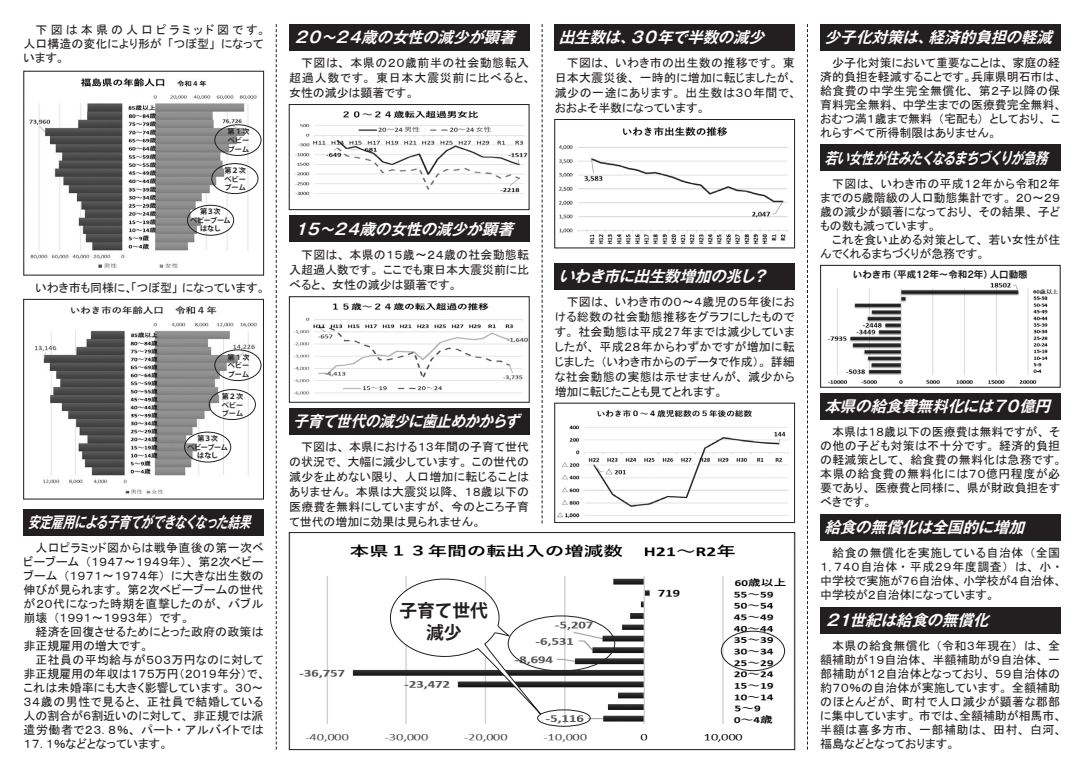
<style>
.page{position:relative;width:1083px;height:774px;background:#fff}
.page>*{position:absolute;margin:0;border:0;box-sizing:border-box;transform-origin:0 0}
.t1{font:700 17.7px/21.1px "Koz Go Pr 6 N";color:#231f20;text-align:center}
.t2{font:italic 700 15.5px "Gothic MB101 Pro De";color:#fff}
.t3{font:italic 700 15.5px "Gothic MB101 Pro De";color:#fff;scale:.75 1}
.t4{font:italic 700 15.5px "Gothic MB101 Pro De";color:#fff;scale:.8 1}
.t5{font:italic 700 15.5px "Gothic MB101 Pro De";color:#fff;scale:.94 1}
.t6{font:12px/14px "MS P Gothic";letter-spacing:.005em;color:#231f20}
.t7{font:12px/15px "MS P Gothic";letter-spacing:.025em;color:#231f20}
.t8{font:12px/15px "MS P Gothic";letter-spacing:.04em;color:#231f20}
.t9{font:9.5px "Rodin Pro B";color:#231f20}
.t10{font:700 7.2px/8.6px "Koz Go Pr 6 N";color:#231f20;text-align:justify}
.t11{font:700 7.2px/8.6px "Koz Go Pr 6 N";letter-spacing:-.07em;color:#231f20;text-align:center}
</style>
<div class="page">
<svg style="left:542px;top:24px;width:1px;height:499px"></svg>
<svg style="left:807px;top:24px;width:1px;height:725px"></svg>
<svg style="left:276px;top:24px;width:1px;height:725px"></svg>
<div style="left:24px;top:509px;width:240px;height:27px;background:#231f20"></div>
<div style="left:289px;top:24px;width:240px;height:27px;background:#231f20"></div>
<div style="left:555px;top:24px;width:240px;height:27px;background:#231f20"></div>
<div style="left:820px;top:24px;width:240px;height:27px;background:#231f20"></div>
<div style="left:820px;top:144px;width:240px;height:27px;background:#231f20"></div>
<div style="left:820px;top:393px;width:240px;height:27px;background:#231f20"></div>
<div style="left:820px;top:514px;width:240px;height:27px;background:#231f20"></div>
<div style="left:820px;top:607px;width:240px;height:27px;background:#231f20"></div>
<div style="left:555px;top:263px;width:240px;height:27px;background:#231f20"></div>
<div style="left:289px;top:215px;width:240px;height:27px;background:#231f20"></div>
<div style="left:289px;top:408px;width:240px;height:27px;background:#231f20"></div>
<img style="left:827px;top:282px;width:231px;height:102px">
<div style="left:820px;top:265px;width:240px;height:122px;border:1px solid #231f20"></div>
<img style="left:557px;top:409px;width:232px;height:109px">
<div style="left:554px;top:403px;width:241px;height:120px;border:1px solid #231f20"></div>
<img style="left:558px;top:127px;width:230px;height:117px">
<div style="left:554px;top:119px;width:241px;height:129px;border:1px solid #231f20"></div>
<img style="left:299px;top:544px;width:487px;height:198px">
<div style="left:289px;top:532px;width:506px;height:218px;border:1px solid #231f20"></div>
<img style="left:293px;top:302px;width:234px;height:94px">
<img style="left:295px;top:110px;width:232px;height:85px">
<div style="left:289px;top:104px;width:240px;height:106px;border:1px solid #231f20"></div>
<img style="left:34px;top:306px;width:226px;height:189px">
<div style="left:24px;top:299px;width:240px;height:200px;border:1px solid #231f20"></div>
<img style="left:29px;top:78px;width:231px;height:191px">
<div style="left:24px;top:71px;width:240px;height:204px;border:1px solid #231f20"></div>
<div style="left:721px;top:631px;width:64px;height:40px;border:1px solid #231f20;border-radius:50%"></div>
<div style="left:508px;top:615px;width:107px;height:56px;border:1px solid #231f20;border-radius:50%"></div>
<div style="left:537px;top:709px;width:54px;height:18px;border:1px solid #231f20;border-radius:50%"></div>
<svg style="left:389px;top:578px;width:153px;height:137px"></svg>
<div style="left:211px;top:163px;width:47px;height:31px;border:1px solid #231f20;border-radius:50%"></div>
<div style="left:209px;top:389px;width:47px;height:31px;border:1px solid #231f20;border-radius:50%"></div>
<div style="left:187px;top:205px;width:47px;height:31px;border:1px solid #231f20;border-radius:50%"></div>
<div style="left:184px;top:432px;width:47px;height:30px;border:1px solid #231f20;border-radius:50%"></div>
<div style="left:214px;top:349px;width:48px;height:32px;border:1px solid #231f20;border-radius:50%"></div>
<div style="left:214px;top:124px;width:48px;height:32px;border:1px solid #231f20;border-radius:50%"></div>
<p class="t6" style="left:24px;top:23px;width:244px;text-indent:12px">下図は本県の人口ピラミッド図です。人口構造の変化により形が「つぼ型」になっています。</p>
<p class="t10" style="left:227px;top:128px;width:24px">第1次ベビーブーム</p>
<p class="t10" style="left:224px;top:166px;width:23px">第２次ベビーブーム</p>
<p class="t11" style="left:190px;top:207px;width:42px">第３次<br>ベビーブームはなし</p>
<p class="t6" style="left:36px;top:281px;width:231px">いわき市も同様に、「つぼ型」になっています。</p>
<p class="t10" style="left:227px;top:353px;width:24px">第1次ベビーブーム</p>
<p class="t10" style="left:222px;top:392px;width:23px">第２次ベビーブーム</p>
<p class="t11" style="left:187px;top:434px;width:42px">第３次<br>ベビーブームはなし</p>
<p class="t3" style="left:28px;top:509px;width:306px">安定雇用による子育てができなくなった結果</p>
<p class="t6" style="left:24px;top:540px;width:242px;text-align:justify;text-indent:12px">人口ピラミッド図からは戦争直後の第一次ベビーブーム（１９４７～１９４９年）、第２次ベビーブーム（１９７１～１９７４年）に大きな出生数の伸びが見られます。第２次ベビーブームの世代が２０代になった時期を直撃したのが、バブル崩壊（１９９１～１９９３年）です。　</p>
<p class="t6" style="left:24px;top:625px;width:242px;text-indent:12px">経済を回復させるためにとった政府の政策は非正規雇用の増大です。</p>
<p class="t6" style="left:24px;top:653px;width:243px;text-indent:12px">正社員の平均給与が５０３万円なのに対して非正規雇用の年収は１７５万円（２０１９年分）で、これは未婚率にも大きく影響しています。３０～<br>３４歳の男性で見ると、正社員で結婚している人の割合が６割近いのに対して、非正規では派遣労働者で２３．８％、パート・アルバイトでは<br>１７．１％などとなっています。</p>
<p class="t2" style="left:293px;top:25px;width:229px">２０～２４歳の女性の減少が顕著</p>
<p class="t8" style="left:289px;top:55px;width:243px;text-indent:12px">下図は、本県の２０歳前半の社会動態転入超過人数です。東日本大震災前に比べると、女性の減少は顕著です。</p>
<p class="t2" style="left:293px;top:216px;width:227px">１５～２４歳の女性の減少が顕著</p>
<p class="t6" style="left:289px;top:247px;width:241px;line-height:15px;text-align:justify;text-indent:12px">下図は、本県の１５歳～２４歳の社会動態転入超過人数です。ここでも東日本大震災前に比べると、女性の減少は顕著です。</p>
<p class="t5" style="left:293px;top:409px;width:248px">子育て世代の減少に歯止めかからず</p>
<p class="t6" style="left:289px;top:439px;width:242px;line-height:15px;text-align:justify;text-indent:12px">下図は、本県における１３年間の子育て世代の状況で、大幅に減少しています。この世代の減少を止めない限り、人口増加に転じることはありません。本県は大震災以降、１８歳以下の医療費を無料にしていますが、今のところ子育て世代の増加に効果は見られません。</p>
<h1 class="t1" style="left:399px;top:601px;width:90px">子育て世代減少</h1>
<p class="t2" style="left:559px;top:25px;width:212px">出生数は、３０年で半数の減少</p>
<p class="t2" style="left:824px;top:25px;width:235px">少子化対策は、経済的負担の軽減</p>
<p class="t7" style="left:555px;top:55px;width:243px;text-indent:12px">下図は、いわき市の出生数の推移です。東日本大震災後、一時的に増加に転じましたが、減少の一途にあります。出生数は３０年間で、おおよそ半数になっています。</p>
<p class="t6" style="left:820px;top:56px;width:243px;text-indent:12px">少子化対策において重要なことは、家庭の経済的負担を軽減することです。兵庫県明石市は、給食費の中学生完全無償化、第２子以降の保育料完全無料、中学生までの医療費完全無料、おむつ満１歳まで無料（宅配も）としており、これらすべて所得制限はありません。</p>
<p class="t4" style="left:824px;top:145px;width:287px">若い女性が住みたくなるまちづくりが急務</p>
<p class="t6" style="left:820px;top:176px;width:242px;text-align:justify;text-indent:12px">下図は、いわき市の平成１２年から令和２年までの５歳階級の人口動態集計です。２０～２９歳の減少が顕著になっており、その結果、子どもの数も減っています。</p>
<p class="t6" style="left:820px;top:232px;width:242px;text-indent:12px">これを食い止める対策として、若い女性が住んでくれるまちづくりが急務です。</p>
<p class="t2" style="left:559px;top:264px;width:216px">いわき市に出生数増加の兆し？</p>
<p class="t9" style="left:853px;top:268px;width:176px">いわき市（平成12年～令和2年）人口動態</p>
<p class="t6" style="left:555px;top:294px;width:242px;line-height:15px;text-align:justify;text-indent:12px">下図は、いわき市の０～４歳児の５年後における総数の社会動態推移をグラフにしたものです。社会動態は平成２７年までは減少していましたが、平成２８年からわずかですが増加に転じました（いわき市からのデータで作成）。詳細な社会動態の実態は示せませんが、減少から増加に転じたことも見てとれます。</p>
<p class="t2" style="left:824px;top:393px;width:233px">本県の給食費無料化には７０億円</p>
<p class="t6" style="left:820px;top:425px;width:243px;text-indent:12px">本県は１８歳以下の医療費は無料ですが、その他の子ども対策は不十分です。経済的負担の軽減策として、給食費の無料化は急務です。本県の給食費の無料化には７０億円程度が必要であり、医療費と同様に、県が財政負担をすべきです。</p>
<p class="t2" style="left:824px;top:514px;width:207px">給食の無償化は全国的に増加</p>
<p class="t6" style="left:820px;top:546px;width:243px;text-indent:12px">給食の無償化を実施している自治体（全国<br>１, ７４０自治体・平成２９年度調査）は、小・中学校で実施が７６自治体、小学校が４自治体、中学校が２自治体になっています。</p>
<p class="t2" style="left:824px;top:607px;width:171px">２１世紀は給食の無償化</p>
<p class="t6" style="left:820px;top:638px;width:243px;text-indent:12px">本県の給食無償化（令和３年現在）は、全額補助が１９自治体、半額補助が９自治体、一部補助が１２自治体となっており、５９自治体の約７０％の自治体が実施しています。全額補助のほとんどが、町村で人口減少が顕著な郡部に集中しています。市では、全額補助が相馬市、半額は喜多方市、一部補助は、田村、白河、福島などとなっております。</p>
</div>
